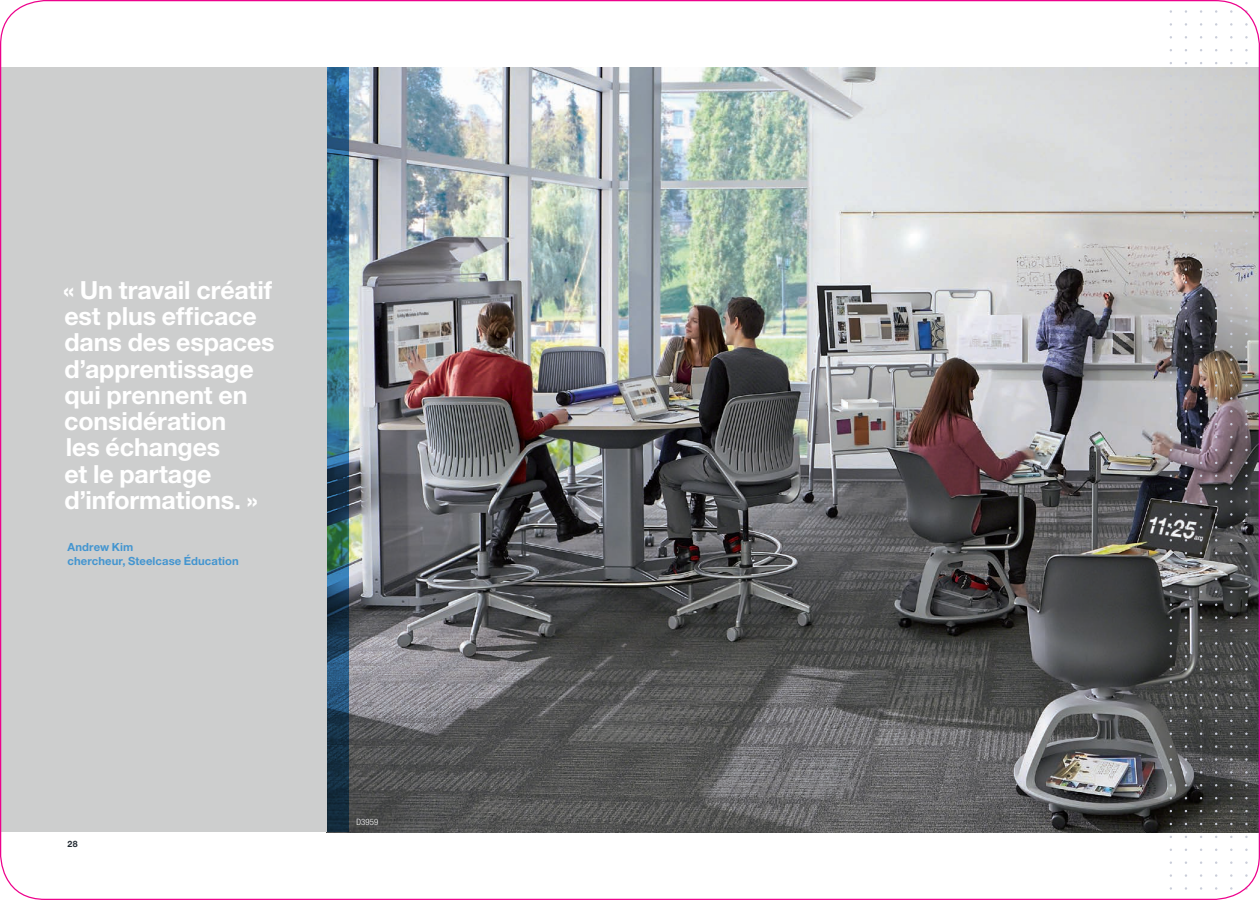
<style>
.page{position:relative;width:1260px;height:900px;background:#fff}
.page>*{position:absolute;margin:0;border:0;box-sizing:border-box;transform-origin:0 0}
.t1{font:700 25px/26.2px "Helvetica Neue LT Pro";letter-spacing:-.005em;color:#fff}
.t2{font:700 11.25px/13.8px "Helvetica Neue LT Pro";letter-spacing:.01em;color:#4395d0}
.t3{font:300 condensed 8.75px "Helvetica Neue LT Pro";letter-spacing:.01em;color:#fff}
.t4{font:700 8.75px "Helvetica Neue LT Pro";color:#222a32}
</style>
<div class="page">
<img style="left:0;top:0;width:1260px;height:900px">
<p class="t1" style="left:63px;top:276px;width:213px">« Un travail créatif est plus efficace dans des espaces d’apprentissage qui prennent en considération<br>les échanges<br>et le partage d’informations. »</p>
<p class="t2" style="left:68px;top:540px;width:173px">Andrew Kim<br>chercheur, Steelcase Éducation</p>
<p class="t4" style="left:68px;top:839px;width:12px">28</p>
<p class="t3" style="left:356px;top:817px;width:23px">D3959</p>
</div>
